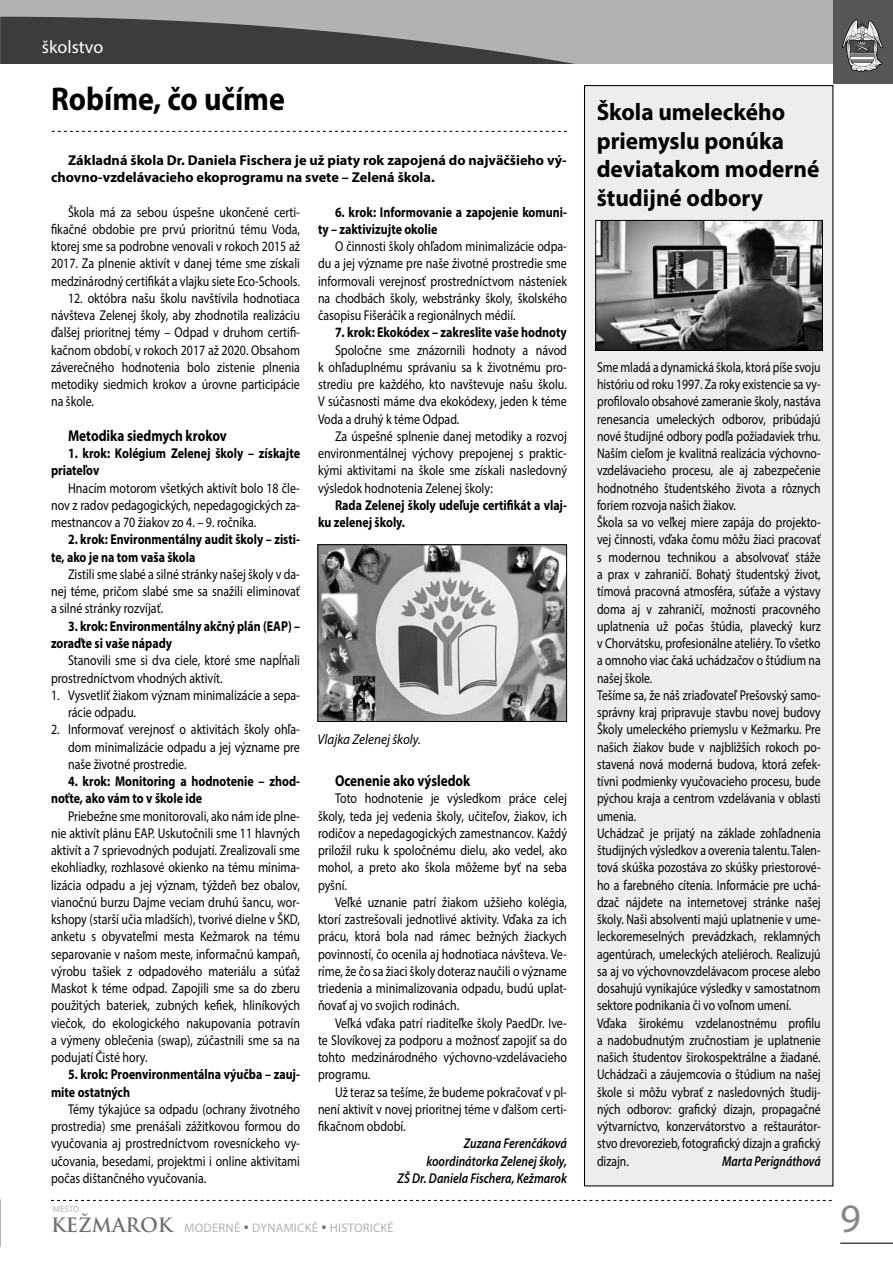
<style>
.page{position:relative;width:893px;height:1263px;background:#fff}
.page>*{position:absolute;margin:0;border:0;box-sizing:border-box;transform-origin:0 0}
.t1{font:40.5px "Myriad Pro";color:#878787}
.t2{font:700 33px "Myriad Pro";color:#000;scale:.91 1}
.t3{font:700 24px/28.8px "Myriad Pro";color:#000}
.t4{font:700 19.35px "Trajan Pro";color:#706f6f}
.t5{font:18px "Myriad Pro";color:#fff}
.t6{font:700 15.75px "Myriad Pro";color:#000;scale:.84 1}
.t7{font:14.25px/17.2px "Myriad Pro";color:#000;text-align:justify;scale:.84 1}
.t8{font:14.25px/17.2px "Myriad Pro";color:#000;scale:.82 1}
.t9{font:700 14.25px/17.2px "Myriad Pro";color:#000;scale:.84 1}
.t10{font:700 14.25px/17.2px "Myriad Pro";color:#000}
.t11{font:italic 600 14.25px/17.2px "Myriad Pro";color:#000;text-align:right;scale:.84 1}
.t12{font:italic 14.25px "Myriad Pro";color:#000;scale:.92 1}
.t13{font:italic 600 14.25px "Myriad Pro";color:#000;scale:.82 1}
.t14{font:12.45px "Myriad Pro";letter-spacing:.02em;color:#b3b2b2}
.t15{font:9px "Myriad Pro";color:#b3b2b2}
.s1{color:#706f6f}
</style>
<div class="page">
<div style="left:0;top:0;width:834px;height:64px;background:#b3b2b2"></div>
<svg style="left:0;top:17px;width:575px;height:47px"></svg>
<div style="left:834px;top:0;width:59px;height:84px;background:#575756"></div>
<svg style="left:842px;top:20px;width:41px;height:52px"></svg>
<svg style="left:51px;top:1200px;width:781px;height:1px"></svg>
<hr style="left:840px;top:1242px;width:53px;height:2px;background:#000">
<hr style="left:0;top:1199px;width:1px;height:64px;background:#b3b2b2">
<svg style="left:52px;top:131px;width:515px;height:1px"></svg>
<div style="left:584px;top:86px;width:249px;height:1100px;background:#ededed"></div>
<img style="left:597px;top:222px;width:224px;height:127px">
<div style="left:595px;top:220px;width:228px;height:131px;border:1px solid #000"></div>
<img style="left:319px;top:546px;width:246px;height:174px">
<div style="left:317px;top:544px;width:250px;height:178px;border:1px solid #000"></div>
<p class="t5" style="left:42px;top:36px;width:63px">školstvo</p>
<h2 class="t2" style="left:51px;top:77px;width:259px">Robíme, čo učíme</h2>
<p class="t10" style="left:51px;top:151px;width:517px;text-indent:17px">Základná škola Dr. Daniela Fischera je už piaty rok zapojená do najväčšieho vý&shy;chovno-vzdelávacieho ekoprogramu na svete – Zelená škola.</p>
<p class="t7" style="left:51px;top:203px;width:298px;text-indent:17px">Škola má za sebou úspešne ukončené certi&shy;fikačné obdobie pre prvú prioritnú tému Voda, ktorej sme sa podrobne venovali v rokoch 2015 až 2017. Za plnenie aktivít v danej téme sme získali medzinárodný certifikát a vlajku siete Eco-Schools.</p>
<p class="t7" style="left:51px;top:289px;width:298px;text-indent:17px">12. októbra našu školu navštívila hodnotiaca návšteva Zelenej školy, aby zhodnotila realizáciu ďalšej prioritnej témy – Odpad v druhom certifi&shy;kačnom období, v rokoch 2017 až 2020. Obsahom záverečného hodnotenia bolo zistenie plnenia metodiky siedmich krokov a úrovne participácie na škole.</p>
<p class="t6" style="left:68px;top:425px;width:191px">Metodika siedmych krokov</p>
<p class="t9" style="left:51px;top:444px;width:298px;text-indent:17px">1. krok: Kolégium Zelenej školy – získajte priateľov</p>
<p class="t7" style="left:51px;top:479px;width:298px;text-indent:17px">Hnacím motorom všetkých aktivít bolo 18 čle&shy;nov z radov pedagogických, nepedagogických za&shy;mestnancov a 70 žiakov zo 4. – 9. ročníka.</p>
<p class="t9" style="left:51px;top:531px;width:298px;text-indent:17px">2. krok: Environmentálny audit školy – zisti&shy;te, ako je na tom vaša škola</p>
<p class="t7" style="left:51px;top:565px;width:298px;text-indent:17px">Zistili sme slabé a silné stránky našej školy v da&shy;nej téme, pričom slabé sme sa snažili eliminovať a silné stránky rozvíjať.</p>
<p class="t9" style="left:51px;top:617px;width:298px;text-indent:17px">3. krok: Environmentálny akčný plán (EAP) – zoraďte si vaše nápady</p>
<p class="t7" style="left:51px;top:652px;width:298px;text-indent:17px">Stanovili sme si dva ciele, ktoré sme napĺňali prostredníctvom vhodných aktivít.</p>
<p class="t7" style="left:68px;top:686px;width:278px;text-indent:-17px">1. Vysvetliť žiakom význam minimalizácie a sepa&shy;rácie odpadu.</p>
<p class="t7" style="left:68px;top:721px;width:278px;text-indent:-17px">2. Informovať verejnosť o aktivitách školy ohľa&shy;dom minimalizácie odpadu a jej význame pre naše životné prostredie.</p>
<p class="t9" style="left:51px;top:772px;width:298px;text-indent:17px">4. krok: Monitoring a hodnotenie – zhod&shy;noťte, ako vám to v škole ide</p>
<p class="t7" style="left:51px;top:807px;width:298px;text-indent:17px">Priebežne sme monitorovali, ako nám ide plne&shy;nie aktivít plánu EAP. Uskutočnili sme 11 hlavných aktivít a 7 sprievodných podujatí. Zrealizovali sme ekohliadky, rozhlasové okienko na tému minima&shy;lizácia odpadu a jej význam, týždeň bez obalov, vianočnú burzu Dajme veciam druhú šancu, wor&shy;kshopy (starší učia mladších), tvorivé dielne v ŠKD, anketu s obyvateľmi mesta Kežmarok na tému separovanie v našom meste, informačnú kampaň, výrobu tašiek z odpadového materiálu a súťaž Maskot k téme odpad. Zapojili sme sa do zberu použitých bateriek, zubných kefiek, hliníkových viečok, do ekologického nakupovania potravín a výmeny oblečenia (swap), zúčastnili sme sa na podujatí Čisté hory.</p>
<p class="t9" style="left:51px;top:1065px;width:298px;text-indent:17px">5. krok: Proenvironmentálna výučba – zauj&shy;mite ostatných</p>
<p class="t7" style="left:51px;top:1100px;width:298px;text-indent:17px">Témy týkajúce sa odpadu (ochrany životného prostredia) sme prenášali zážitkovou formou do vyučovania aj prostredníctvom rovesníckeho vy&shy;učovania, besedami, projektmi i online aktivitami počas dištančného vyučovania.</p>
<p class="t9" style="left:318px;top:203px;width:298px;text-indent:17px">6. krok: Informovanie a zapojenie komuni&shy;ty – zaktivizujte okolie</p>
<p class="t7" style="left:318px;top:238px;width:298px;text-indent:17px">O činnosti školy ohľadom minimalizácie odpa&shy;du a jej význame pre naše životné prostredie sme informovali verejnosť prostredníctvom násteniek na chodbách školy, webstránky školy, školského časopisu Fišeráčik a regionálnych médií.</p>
<p class="t9" style="left:335px;top:324px;width:278px">7. krok: Ekokódex – zakreslite vaše hodnoty</p>
<p class="t7" style="left:318px;top:341px;width:298px;text-indent:17px">Spoločne sme znázornili hodnoty a návod k ohľaduplnému správaniu sa k životnému pro&shy;strediu pre každého, kto navštevuje našu školu.<br>V súčasnosti máme dva ekokódexy, jeden k téme Voda a druhý k téme Odpad.</p>
<p class="t7" style="left:318px;top:427px;width:298px;text-indent:17px">Za úspešné splnenie danej metodiky a rozvoj environmentálnej výchovy prepojenej s praktic&shy;kými aktivitami na škole sme získali nasledovný výsledok hodnotenia Zelenej školy:</p>
<p class="t9" style="left:318px;top:496px;width:298px;text-indent:17px">Rada Zelenej školy udeľuje certifikát a vlaj&shy;ku zelenej školy.</p>
<p class="t12" style="left:317px;top:731px;width:114px">Vlajka Zelenej školy.</p>
<p class="t6" style="left:335px;top:770px;width:163px">Ocenenie ako výsledok</p>
<p class="t7" style="left:318px;top:790px;width:298px;text-indent:17px">Toto hodnotenie je výsledkom práce celej školy, teda jej vedenia školy, učiteľov, žiakov, ich rodičov a nepedagogických zamestnancov. Každý priložil ruku k spoločnému dielu, ako vedel, ako mohol, a preto ako škola môžeme byť na seba pyšní.</p>
<p class="t7" style="left:318px;top:893px;width:298px;text-indent:17px">Veľké uznanie patrí žiakom užšieho kolégia, ktorí zastrešovali jednotlivé aktivity. Vďaka za ich prácu, ktorá bola nad rámec bežných žiackych povinností, čo ocenila aj hodnotiaca návšteva. Ve&shy;ríme, že čo sa žiaci školy doteraz naučili o význame triedenia a minimalizovania odpadu, budú uplat&shy;ňovať aj vo svojich rodinách.</p>
<p class="t7" style="left:318px;top:1014px;width:298px;text-indent:17px">Veľká vďaka patrí riaditeľke školy PaedDr. Ive&shy;te Slovíkovej za podporu a možnosť zapojiť sa do tohto medzinárodného výchovno-vzdelávacieho programu.</p>
<p class="t7" style="left:318px;top:1083px;width:298px;text-indent:17px">Už teraz sa tešíme, že budeme pokračovať v pl&shy;není aktivít v novej prioritnej téme v ďalšom certi&shy;fikačnom období.</p>
<p class="t11" style="left:398px;top:1135px;width:203px">Zuzana Ferenčáková koordinátorka Zelenej školy,<br>ZŠ Dr. Daniela Fischera, Kežmarok</p>
<p class="t15" style="left:53px;top:1204px;width:28px">MESTO</p>
<h3 class="t4" style="left:51px;top:1212px;width:123px">KEŽMAROK</h3>
<p class="t14" style="left:184px;top:1220px;width:211px">MODERNÉ <span class="s1">•</span> DYNAMICKÉ <span class="s1">•</span> HISTORICKÉ</p>
<h3 class="t3" style="left:597px;top:96px;width:224px">Škola umeleckého priemyslu ponúka deviatakom moderné študijné odbory</h3>
<p class="t8" style="left:597px;top:358px;width:274px">Sme mladá a dynamická škola, ktorá píše svoju históriu od roku 1997. Za roky existencie sa vy&shy;profilovalo obsahové zameranie školy, nastáva renesancia umeleckých odborov, pribúdajú nové študijné odbory podľa požiadaviek trhu.<br>Naším cieľom je kvalitná realizácia výchovno&shy;vzdelávacieho procesu, ale aj zabezpečenie hodnotného študentského života a rôznych foriem rozvoja našich žiakov.<br>Škola sa vo veľkej miere zapája do projekto&shy;vej činnosti, vďaka čomu môžu žiaci pracovať s modernou technikou a absolvovať stáže a prax v zahraničí. Bohatý študentský život, tímová pracovná atmosféra, súťaže a výstavy doma aj v zahraničí, možnosti pracovného uplatnenia už počas štúdia, plavecký kurz v Chorvátsku, profesionálne ateliéry. To všetko a omnoho viac čaká uchádzačov o štúdium na našej škole.<br>Tešíme sa, že náš zriaďovateľ Prešovský samo&shy;správny kraj pripravuje stavbu novej budovy Školy umeleckého priemyslu v Kežmarku. Pre našich žiakov bude v najbližších rokoch po&shy;stavená nová moderná budova, ktorá zefek&shy;tívni podmienky vyučovacieho procesu, bude pýchou kraja a centrom vzdelávania v oblasti umenia.<br>Uchádzač je prijatý na základe zohľadnenia študijných výsledkov a overenia talentu. Talen&shy;tová skúška pozostáva zo skúšky priestorové&shy;ho a farebného cítenia. Informácie pre uchá&shy;dzač nájdete na internetovej stránke našej školy. Naši absolventi majú uplatnenie v ume&shy;leckoremeselných prevádzkach, reklamných agentúrach, umeleckých ateliéroch. Realizujú sa aj vo výchovnovzdelávacom procese alebo dosahujú vynikajúce výsledky v samostatnom sektore podnikania či vo voľnom umení.<br>Vďaka širokému vzdelanostnému profilu a nadobudnutým zručnostiam je uplatnenie našich študentov širokospektrálne a žiadané.<br>Uchádzači a záujemcovia o štúdium na našej škole si môžu vybrať z nasledovných študij&shy;ných odborov: grafický dizajn, propagačné výtvarníctvo, konzervátorstvo a reštaurátor&shy;stvo drevorezieb, fotografický dizajn a grafický dizajn.</p>
<p class="t13" style="left:722px;top:1153px;width:122px">Marta Perignáthová</p>
<h1 class="t1" style="left:840px;top:1193px;width:22px">9</h1>
</div>
